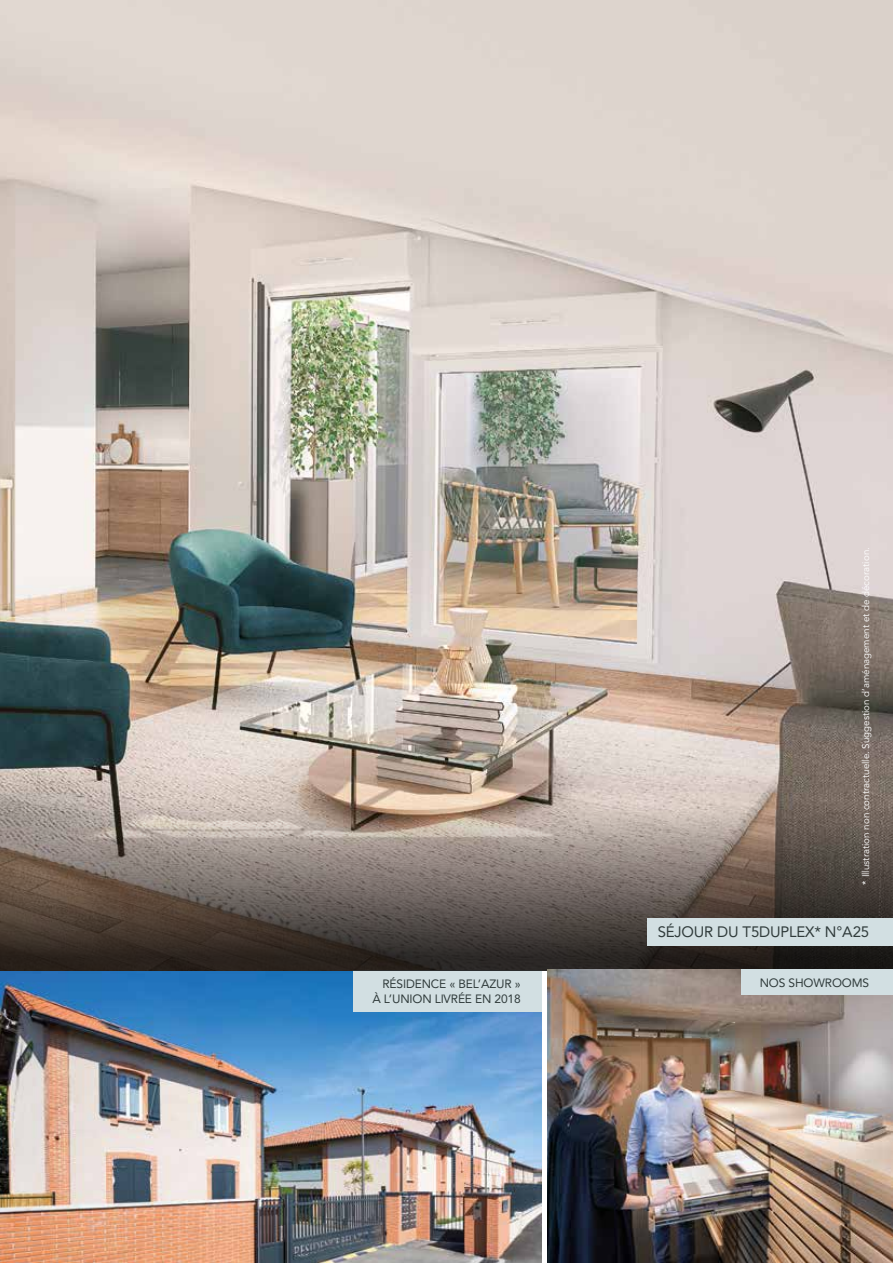
<style>
.page{position:relative;width:893px;height:1263px;background:#fff}
.page>*{position:absolute;margin:0;border:0;box-sizing:border-box;transform-origin:0 0}
.t1{font:15px "Avenir LT Std";letter-spacing:-.01em;color:#303b3b}
.t2{font:12px/15px "Avenir LT Std";letter-spacing:-.01em;color:#303b3b;text-align:right}
.t3{font:9.75px "Avenir LT Std";color:#fff}
</style>
<div class="page">
<img style="left:0;top:971px;width:541px;height:292px">
<img style="left:0;top:0;width:893px;height:687px">
<div style="left:353px;top:971px;width:188px;height:41px;background:#d2dfe2"></div>
<svg style="left:0;top:687px;width:893px;height:284px;background:#8a7f77"></svg>
<div style="left:648px;top:918px;width:245px;height:27px;background:#d2dfe2"></div>
<img style="left:547px;top:969px;width:346px;height:294px">
<div style="left:742px;top:969px;width:151px;height:26px;background:#d2dfe2"></div>
<p class="t2" style="left:372px;top:976px;width:150px">RÉSIDENCE « BEL’AZUR »<br>À L’UNION LIVRÉE EN 2018</p>
<p class="t3" style="left:860px;top:884px;width:339px;rotate:-90deg">* Illustration non contractuelle. Suggestion d’aménagement et de décoration.</p>
<h1 class="t1" style="left:658px;top:923px;width:213px">SÉJOUR DU T5DUPLEX* N°A25</h1>
<p class="t2" style="left:760px;top:975px;width:111px">NOS SHOWROOMS</p>
</div>
